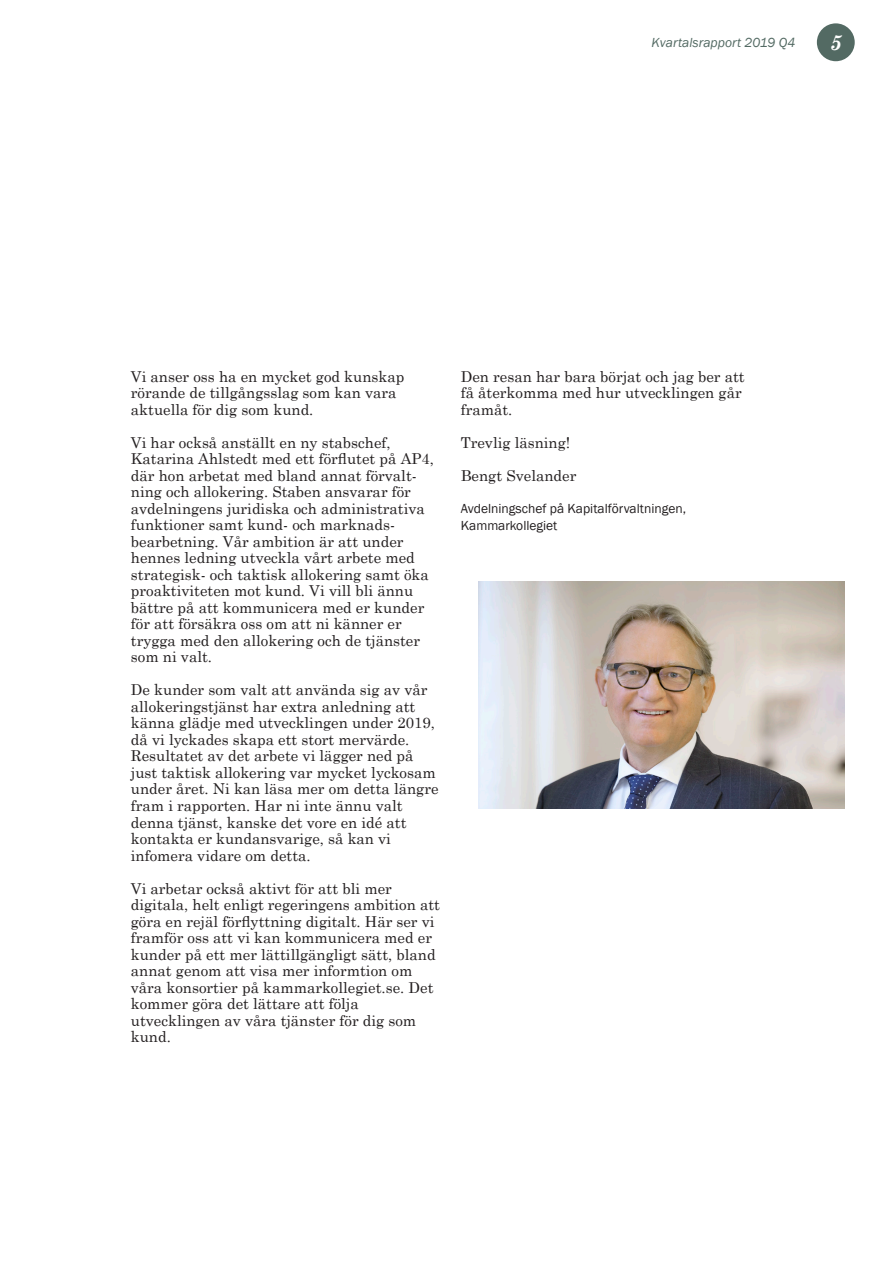
<style>
.page{position:relative;width:893px;height:1263px;background:#fff}
.page>*{position:absolute;margin:0;border:0;box-sizing:border-box;transform-origin:0 0}
.t1{font:italic 700 21px "Century Schoolbook";color:#fff}
.Brödtext{font:15px/16.5px "Century Schoolbook";color:#231f20}
.Brödtext-2{font:13.5px/16.2px "Franklin Gothic";color:#231f20}
.t2{font:italic 13.5px "Franklin Gothic";color:#536a63}
</style>
<div class="page">
<div style="left:817px;top:23px;width:38px;height:38px;background:#536a63;border-radius:50%"></div>
<img style="left:479px;top:581px;width:365px;height:228px">
<p class="t2" style="left:652px;top:34px;width:145px">Kvartalsrapport 2019 Q4</p>
<h1 class="t1" style="left:830px;top:26px;width:14px">5</h1>
<p class="Brödtext" style="left:131px;top:367px;width:275px">Vi anser oss ha en mycket god kunskap rörande de tillgångsslag som kan vara aktuella för dig som kund.</p>
<p class="Brödtext" style="left:131px;top:433px;width:305px">Vi har också anställt en ny stabschef, Katarina Ahlstedt med ett förflutet på AP4, där hon arbetat med bland annat förvalt&shy;ning och allokering. Staben ansvarar för avdelningens juridiska och administrativa funktioner samt kund- och marknads&shy;bearbetning. Vår ambition är att under hennes ledning utveckla vårt arbete med strategisk- och taktisk allokering samt öka proaktiviteten mot kund. Vi vill bli ännu bättre på att kommunicera med er kunder för att försäkra oss om att ni känner er trygga med den allokering och de tjänster som ni valt.</p>
<p class="Brödtext" style="left:131px;top:680px;width:309px">De kunder som valt att använda sig av vår allokeringstjänst har extra anledning att känna glädje med utvecklingen under 2019, då vi lyckades skapa ett stort mervärde.<br>Resultatet av det arbete vi lägger ned på just taktisk allokering var mycket lyckosam under året. Ni kan läsa mer om detta längre fram i rapporten. Har ni inte ännu valt denna tjänst, kanske det vore en idé att kontakta er kundansvarige, så kan vi infomera vidare om detta.</p>
<p class="Brödtext" style="left:131px;top:878px;width:311px">Vi arbetar också aktivt för att bli mer digitala, helt enligt regeringens ambition att göra en rejäl förflyttning digitalt. Här ser vi framför oss att vi kan kommunicera med er kunder på ett mer lättillgängligt sätt, bland annat genom att visa mer informtion om våra konsortier på kammarkollegiet.se. Det kommer göra det lättare att följa utvecklingen av våra tjänster för dig som kund.</p>
<p class="Brödtext" style="left:461px;top:367px;width:285px">Den resan har bara börjat och jag ber att få återkomma med hur utvecklingen går framåt.</p>
<p class="Brödtext" style="left:461px;top:433px;width:111px">Trevlig läsning!</p>
<p class="Brödtext" style="left:461px;top:466px;width:117px">Bengt Svelander</p>
<p class="Brödtext-2" style="left:461px;top:501px;width:227px">Avdelningschef på Kapitalförvaltningen,<br>Kammarkollegiet</p>
</div>
